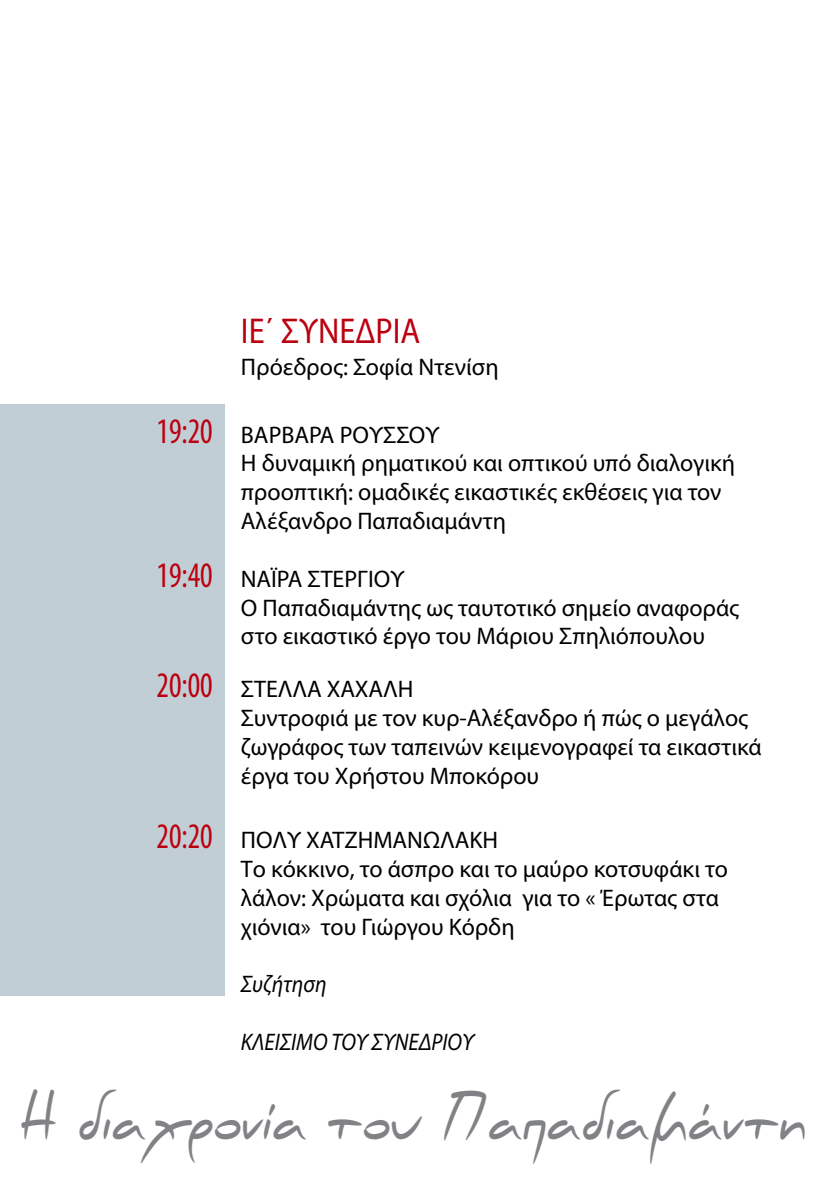
<style>
.page{position:relative;width:823px;height:1191px;background:#fff}
.page>*{position:absolute;margin:0;border:0;box-sizing:border-box;transform-origin:0 0}
.t1{font:700 65.4px "PF Scandal Pro";letter-spacing:-.03em;color:#808285;scale:.73 1}
.t2{font:36px "Myriad Pro";color:#bb000f;scale:.9 1}
.t3{font:24px/28.8px "Myriad Pro";color:#000}
.t4{font:italic 24px "Myriad Pro";color:#000;scale:.9 1}
.s1{font-stretch:condensed;font-size:36px;color:#bb000f}
</style>
<div class="page">
<div style="left:1px;top:404px;width:224px;height:592px;background:#c2ced5"></div>
<h2 class="t2" style="left:241px;top:308px;width:201px">ΙΕ΄ ΣΥΝΕΔΡΙΑ</h2>
<p class="t3" style="left:241px;top:352px;width:259px">Πρόεδρος: Σοφία Ντενίση</p>
<p class="t3" style="left:241px;top:420px;width:495px;text-indent:-84px"><span class="s1">19:20</span> ΒΑΡΒΑΡΑ ΡΟΥΣΣΟΥ<br>Η δυναμική ρηματικού και οπτικού υπό διαλογική προοπτική: ομαδικές εικαστικές εκθέσεις για τον Αλέξανδρο Παπαδιαμάντη</p>
<p class="t3" style="left:241px;top:564px;width:499px;text-indent:-84px"><span class="s1">19:40</span> ΝΑΪΡΑ ΣΤΕΡΓΙΟΥ<br>Ο Παπαδιαμάντης ως ταυτοτικό σημείο αναφοράς στο εικαστικό έργο του Μάριου Σπηλιόπουλου</p>
<p class="t3" style="left:241px;top:674px;width:522px;text-indent:-84px"><span class="s1">20:00</span> ΣΤΕΛΛΑ ΧΑΧΑΛΗ<br>Συντροφιά με τον κυρ-Αλέξανδρο ή πώς ο μεγάλος ζωγράφος των ταπεινών κειμενογραφεί τα εικαστικά έργα του Χρήστου Μποκόρου</p>
<p class="t3" style="left:241px;top:825px;width:488px;text-indent:-84px"><span class="s1">20:20</span> ΠΟΛΥ ΧΑΤΖΗΜΑΝΩΛΑΚΗ<br>Το κόκκινο, το άσπρο και το μαύρο κοτσυφάκι το λάλον: Χρώματα και σχόλια για το « Έρωτας στα χιόνια» του Γιώργου Κόρδη</p>
<p class="t4" style="left:241px;top:969px;width:97px">Συζήτηση</p>
<p class="t4" style="left:241px;top:1027px;width:260px">ΚΛΕΙΣΙΜΟ ΤΟΥ ΣΥΝΕΔΡΙΟΥ</p>
<h1 class="t1" style="left:19px;top:1078px;width:1079px">Η διαχρονία του Παπαδιαµάντη</h1>
</div>
